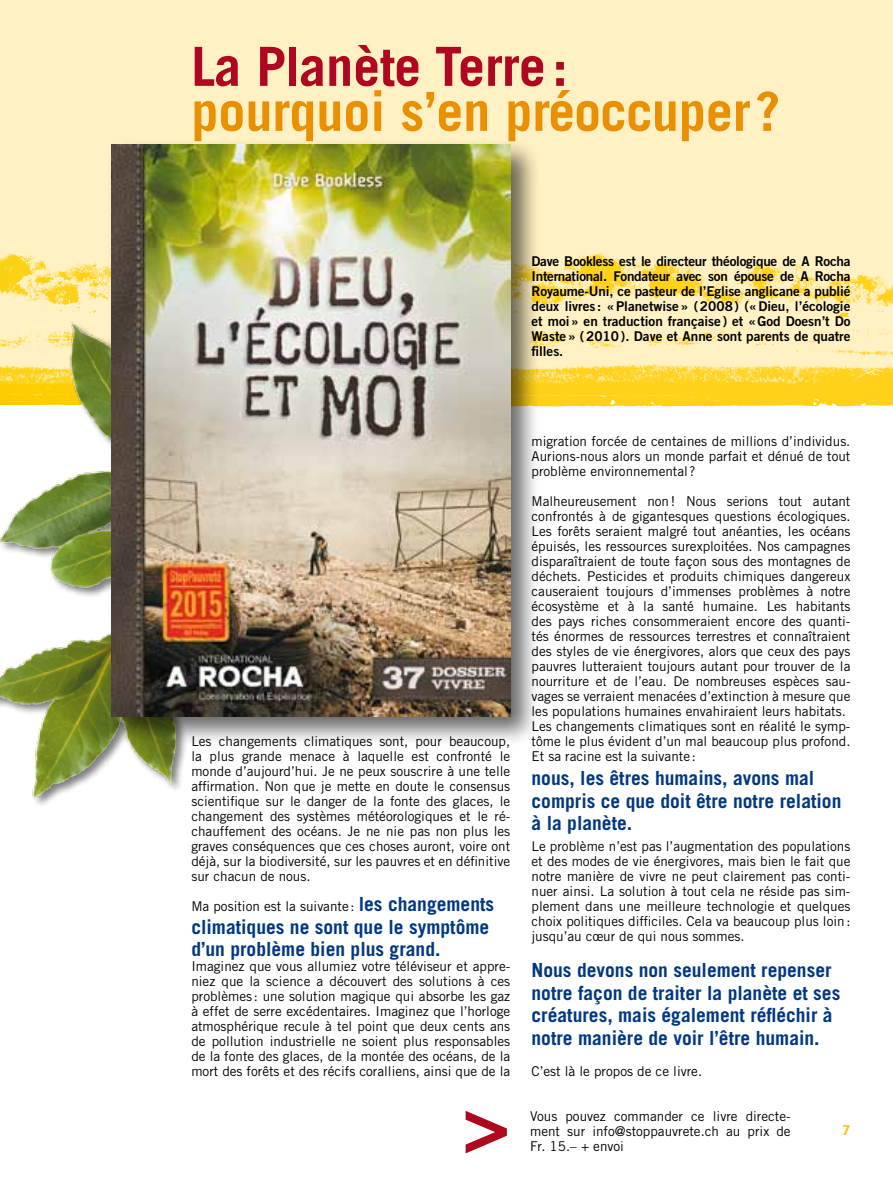
<style>
.page{position:relative;width:893px;height:1191px;background:#fff}
.page>*{position:absolute;margin:0;border:0;box-sizing:border-box;transform-origin:0 0}
.t1{font:700 75.9px "Trade Gothic";color:#af071f}
.t2{font:700 54px "Trade Gothic";color:#e98f00}
.t3{font:700 54px "Trade Gothic";letter-spacing:-.02em;color:#af071f}
.t4{font:700 19.5px/22.5px "Trade Gothic";color:#003882}
.t5{font:13.5px/15px "Trade Gothic";color:#000;text-align:justify}
.t6{font:13.5px/15px "Trade Gothic Bold Two";color:#000;text-align:justify}
.t7{font:13.5px "Trade Gothic Bold Two";color:#fabb00}
.s1{font-weight:700;font-size:19.5px;color:#003882}
</style>
<div class="page">
<div style="left:153px;top:0;width:740px;height:398px;background:#fff1c3"></div>
<img style="left:0;top:0;width:153px;height:317px">
<img style="left:540px;top:253px;width:353px;height:131px">
<svg style="left:540px;top:384px;width:353px;height:23px;background:#ffd325"></svg>
<img style="left:0;top:317px;width:186px;height:484px">
<div style="left:104px;top:137px;width:436px;height:608px;background:#000;opacity:.6"></div>
<img style="left:112px;top:145px;width:399px;height:571px">
<h2 class="t3" style="left:191px;top:33px;width:378px">La Planète Terre:</h2>
<h2 class="t2" style="left:191px;top:78px;width:591px">pourquoi s’en préoccuper?</h2>
<p class="t6" style="left:531px;top:253px;width:320px">Dave Bookless est le directeur théologique de A Rocha International. Fondateur avec son épouse de A Rocha Royaume-Uni, ce pasteur de l’Eglise anglicane a publié deux livres : «Planetwise» (2008) («Dieu, l’écologie et moi» en traduction française ) et «God Doesn’t Do Waste» (2010). Dave et Anne sont parents de quatre filles.</p>
<p class="t5" style="left:191px;top:733px;width:320px">Les changements climatiques sont, pour beaucoup, la plus grande menace à laquelle est confronté le monde d’aujourd’hui. Je ne peux souscrire à une telle affirmation. Non que je mette en doute le consensus scientifique sur le danger de la fonte des glaces, le changement des systèmes météorologiques et le ré&shy;chauffement des océans. Je ne nie pas non plus les graves conséquences que ces choses auront, voire ont déjà, sur la biodiversité, sur les pauvres et en définitive sur chacun de nous.</p>
<p class="t5" style="left:191px;top:898px;width:304px">Ma position est la suivante : <span class="s1">les changements</span></p>
<h3 class="t4" style="left:191px;top:915px;width:299px">climatiques ne sont que le symptôme d’un problème bien plus grand.</h3>
<p class="t5" style="left:191px;top:958px;width:320px">Imaginez que vous allumiez votre téléviseur et appre&shy;niez que la science a découvert des solutions à ces problèmes : une solution magique qui absorbe les gaz à effet de serre excédentaires. Imaginez que l’horloge atmosphérique recule à tel point que deux cents ans de pollution industrielle ne soient plus responsables de la fonte des glaces, de la montée des océans, de la mort des forêts et des récifs coralliens, ainsi que de la</p>
<p class="t5" style="left:531px;top:433px;width:320px">migration forcée de centaines de millions d’individus.<br>Aurions-nous alors un monde parfait et dénué de tout problème environnemental ?</p>
<p class="t5" style="left:531px;top:493px;width:320px;text-align:left">Malheureusement non! Nous serions tout autant confrontés à de gigantesques questions écologiques.<br>Les forêts seraient malgré tout anéanties, les océans épuisés, les ressources surexploitées. Nos campagnes disparaîtraient de toute façon sous des montagnes de déchets. Pesticides et produits chimiques dangereux causeraient toujours d’immenses problèmes à notre écosystème et à la santé humaine. Les habitants des pays riches consommeraient encore des quanti&shy;tés énormes de ressources terrestres et connaîtraient des styles de vie énergivores, alors que ceux des pays pauvres lutteraient toujours autant pour trouver de la nourriture et de l’eau. De nombreuses espèces sau&shy;vages se verraient menacées d’extinction à mesure que les populations humaines envahiraient leurs habitats.<br>Les changements climatiques sont en réalité le symp&shy;tôme le plus évident d’un mal beaucoup plus profond.<br>Et sa racine est la suivante:</p>
<h3 class="t4" style="left:531px;top:766px;width:311px">nous, les êtres humains, avons mal compris ce que doit être notre relation à la planète.</h3>
<p class="t5" style="left:531px;top:838px;width:320px">Le problème n’est pas l’augmentation des populations et des modes de vie énergivores, mais bien le fait que notre manière de vivre ne peut clairement pas conti&shy;nuer ainsi. La solution à tout cela ne réside pas sim&shy;plement dans une meilleure technologie et quelques choix politiques difficiles. Cela va beaucoup plus loin: jusqu’au cœur de qui nous sommes.</p>
<h3 class="t4" style="left:531px;top:958px;width:310px">Nous devons non seulement repenser notre façon de traiter la planète et ses créatures, mais également réfléchir à notre manière de voir l’être humain.</h3>
<p class="t5" style="left:531px;top:1063px;width:172px">C’est là le propos de ce livre.</p>
<h1 class="t1" style="left:463px;top:1079px;width:47px">&gt;</h1>
<p class="t5" style="left:530px;top:1108px;width:262px">Vous pouvez commander ce livre directe&shy;ment sur info@stoppauvrete.ch au prix de Fr. 15.– + envoi</p>
<p class="t7" style="left:842px;top:1121px;width:10px">7</p>
</div>
